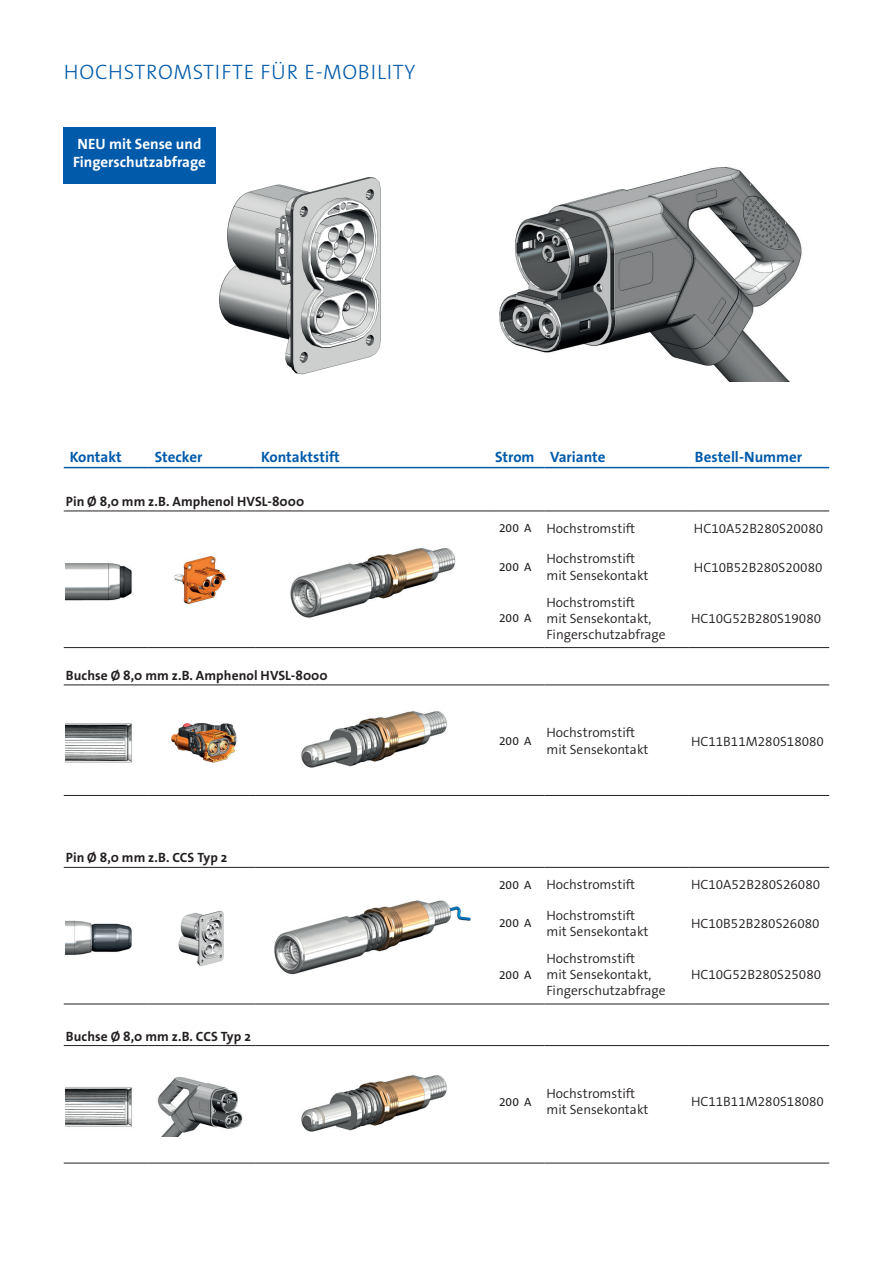
<style>
.page{position:relative;width:893px;height:1263px;background:#fff}
.page>*{position:absolute;margin:0;border:0;box-sizing:border-box;transform-origin:0 0}
.t1{font:300 21px "The Sans Os F";letter-spacing:.035em;color:#015aaa}
.t2{font:700 15px "The Sans Os F";color:#015aaa}
.t3{font:700 15px/18px "The Sans Os F";color:#fff}
.t4{font:300 13.5px/16.2px "The Sans Os F";color:#231f20}
.t5{font:700 13.5px "The Sans Os F";letter-spacing:.005em;color:#231f20}
.t6{font:12px "The Sans Os F";color:#231f20}
.s1{font-weight:400;font-size:12px}
</style>
<div class="page">
<img style="left:219px;top:177px;width:162px;height:198px">
<svg style="left:499px;top:167px;width:303px;height:215px"></svg>
<div style="left:64px;top:127px;width:152px;height:57px;background:#015aaa"></div>
<hr style="left:64px;top:467px;width:85px;height:1px;background:#015aaa">
<hr style="left:149px;top:467px;width:106px;height:1px;background:#015aaa">
<hr style="left:255px;top:467px;width:234px;height:1px;background:#015aaa">
<hr style="left:489px;top:467px;width:55px;height:1px;background:#015aaa">
<hr style="left:544px;top:467px;width:145px;height:1px;background:#015aaa">
<hr style="left:689px;top:467px;width:140px;height:1px;background:#015aaa">
<hr style="left:64px;top:647px;width:85px;height:1px;background:#231f20">
<hr style="left:149px;top:647px;width:106px;height:1px;background:#231f20">
<hr style="left:255px;top:647px;width:234px;height:1px;background:#231f20">
<hr style="left:489px;top:647px;width:55px;height:1px;background:#231f20">
<hr style="left:544px;top:647px;width:145px;height:1px;background:#231f20">
<hr style="left:689px;top:647px;width:140px;height:1px;background:#231f20">
<hr style="left:64px;top:511px;width:85px;height:1px;background:#231f20">
<hr style="left:149px;top:511px;width:106px;height:1px;background:#231f20">
<hr style="left:255px;top:511px;width:234px;height:1px;background:#231f20">
<hr style="left:489px;top:511px;width:55px;height:1px;background:#231f20">
<hr style="left:544px;top:511px;width:145px;height:1px;background:#231f20">
<hr style="left:689px;top:511px;width:140px;height:1px;background:#231f20">
<img style="left:66px;top:563px;width:66px;height:38px">
<img style="left:174px;top:556px;width:52px;height:48px">
<img style="left:290px;top:547px;width:166px;height:71px">
<hr style="left:64px;top:795px;width:85px;height:1px;background:#231f20">
<hr style="left:149px;top:795px;width:106px;height:1px;background:#231f20">
<hr style="left:255px;top:795px;width:234px;height:1px;background:#231f20">
<hr style="left:489px;top:795px;width:55px;height:1px;background:#231f20">
<hr style="left:544px;top:795px;width:145px;height:1px;background:#231f20">
<hr style="left:689px;top:795px;width:140px;height:1px;background:#231f20">
<hr style="left:64px;top:684px;width:85px;height:1px;background:#231f20">
<hr style="left:149px;top:684px;width:106px;height:1px;background:#231f20">
<hr style="left:255px;top:684px;width:234px;height:1px;background:#231f20">
<hr style="left:489px;top:684px;width:55px;height:1px;background:#231f20">
<hr style="left:544px;top:684px;width:145px;height:1px;background:#231f20">
<hr style="left:689px;top:684px;width:140px;height:1px;background:#231f20">
<img style="left:66px;top:723px;width:66px;height:40px">
<img style="left:171px;top:723px;width:66px;height:40px">
<img style="left:301px;top:711px;width:146px;height:57px">
<hr style="left:64px;top:1003px;width:85px;height:1px;background:#231f20">
<hr style="left:149px;top:1003px;width:106px;height:1px;background:#231f20">
<hr style="left:255px;top:1003px;width:234px;height:1px;background:#231f20">
<hr style="left:489px;top:1003px;width:55px;height:1px;background:#231f20">
<hr style="left:544px;top:1003px;width:145px;height:1px;background:#231f20">
<hr style="left:689px;top:1003px;width:140px;height:1px;background:#231f20">
<hr style="left:64px;top:867px;width:85px;height:1px;background:#231f20">
<hr style="left:149px;top:867px;width:106px;height:1px;background:#231f20">
<hr style="left:255px;top:867px;width:234px;height:1px;background:#231f20">
<hr style="left:489px;top:867px;width:55px;height:1px;background:#231f20">
<hr style="left:544px;top:867px;width:145px;height:1px;background:#231f20">
<hr style="left:689px;top:867px;width:140px;height:1px;background:#231f20">
<img style="left:66px;top:920px;width:66px;height:35px">
<img style="left:178px;top:910px;width:46px;height:56px">
<img style="left:274px;top:900px;width:197px;height:75px">
<hr style="left:689px;top:1163px;width:140px;height:1px;background:#231f20">
<hr style="left:64px;top:1163px;width:85px;height:1px;background:#231f20">
<hr style="left:149px;top:1163px;width:106px;height:1px;background:#231f20">
<hr style="left:255px;top:1163px;width:234px;height:1px;background:#231f20">
<hr style="left:489px;top:1163px;width:55px;height:1px;background:#231f20">
<hr style="left:544px;top:1163px;width:145px;height:1px;background:#231f20">
<hr style="left:64px;top:1045px;width:85px;height:1px;background:#231f20">
<hr style="left:149px;top:1045px;width:106px;height:1px;background:#231f20">
<hr style="left:255px;top:1045px;width:234px;height:1px;background:#231f20">
<hr style="left:489px;top:1045px;width:55px;height:1px;background:#231f20">
<hr style="left:544px;top:1045px;width:145px;height:1px;background:#231f20">
<hr style="left:689px;top:1045px;width:140px;height:1px;background:#231f20">
<img style="left:66px;top:1087px;width:66px;height:40px">
<img style="left:157px;top:1077px;width:86px;height:59px">
<img style="left:301px;top:1075px;width:146px;height:57px">
<h1 class="t1" style="left:64px;top:59px;width:353px">HOCHSTROMSTIFTE FÜR E-MOBILITY</h1>
<p class="t3" style="left:73px;top:135px;width:134px">NEU mit Sense und<br>Fingerschutzabfrage</p>
<p class="t2" style="left:70px;top:447px;width:54px">Kontakt</p>
<p class="t2" style="left:155px;top:447px;width:49px">Stecker</p>
<p class="t2" style="left:261px;top:447px;width:80px">Kontaktstift</p>
<p class="t2" style="left:495px;top:447px;width:112px">Strom Variante</p>
<p class="t2" style="left:695px;top:447px;width:109px">Bestell-Nummer</p>
<p class="t5" style="left:66px;top:493px;width:240px">Pin Ø 8,0 mm z.B. Amphenol HVSL-8000</p>
<p class="t4" style="left:499px;top:520px;width:138px"><span class="s1">200 A</span> Hochstromstift</p>
<p class="t4" style="left:694px;top:520px;width:131px">HC10A52B280S20080</p>
<p class="t6" style="left:499px;top:559px;width:34px">200 A</p>
<p class="t4" style="left:546px;top:551px;width:104px">Hochstromstift mit Sensekontakt</p>
<p class="t4" style="left:694px;top:559px;width:130px">HC10B52B280S20080</p>
<p class="t6" style="left:499px;top:610px;width:34px">200 A</p>
<p class="t4" style="left:546px;top:594px;width:121px">Hochstromstift<br>mit Sensekontakt,<br>Fingerschutzabfrage</p>
<p class="t4" style="left:691px;top:610px;width:132px">HC10G52B280S19080</p>
<p class="t5" style="left:66px;top:667px;width:263px">Buchse Ø 8,0 mm z.B. Amphenol HVSL-8000</p>
<p class="t5" style="left:66px;top:849px;width:163px">Pin Ø 8,0 mm z.B. CCS Typ 2</p>
<p class="t5" style="left:66px;top:1027px;width:186px">Buchse Ø 8,0 mm z.B. CCS Typ 2</p>
<p class="t6" style="left:499px;top:733px;width:34px">200 A</p>
<p class="t4" style="left:546px;top:725px;width:104px">Hochstromstift mit Sensekontakt</p>
<p class="t4" style="left:691px;top:733px;width:135px">HC11B11M280S18080</p>
<p class="t4" style="left:499px;top:877px;width:138px"><span class="s1">200 A</span> Hochstromstift</p>
<p class="t4" style="left:691px;top:877px;width:131px">HC10A52B280S26080</p>
<p class="t6" style="left:499px;top:916px;width:34px">200 A</p>
<p class="t4" style="left:546px;top:907px;width:104px">Hochstromstift mit Sensekontakt</p>
<p class="t4" style="left:691px;top:915px;width:130px">HC10B52B280S26080</p>
<p class="t6" style="left:499px;top:967px;width:34px">200 A</p>
<p class="t4" style="left:546px;top:950px;width:121px">Hochstromstift<br>mit Sensekontakt,<br>Fingerschutzabfrage</p>
<p class="t4" style="left:691px;top:967px;width:132px">HC10G52B280S25080</p>
<p class="t6" style="left:499px;top:1094px;width:34px">200 A</p>
<p class="t4" style="left:546px;top:1085px;width:104px">Hochstromstift mit Sensekontakt</p>
<p class="t4" style="left:691px;top:1093px;width:135px">HC11B11M280S18080</p>
</div>
